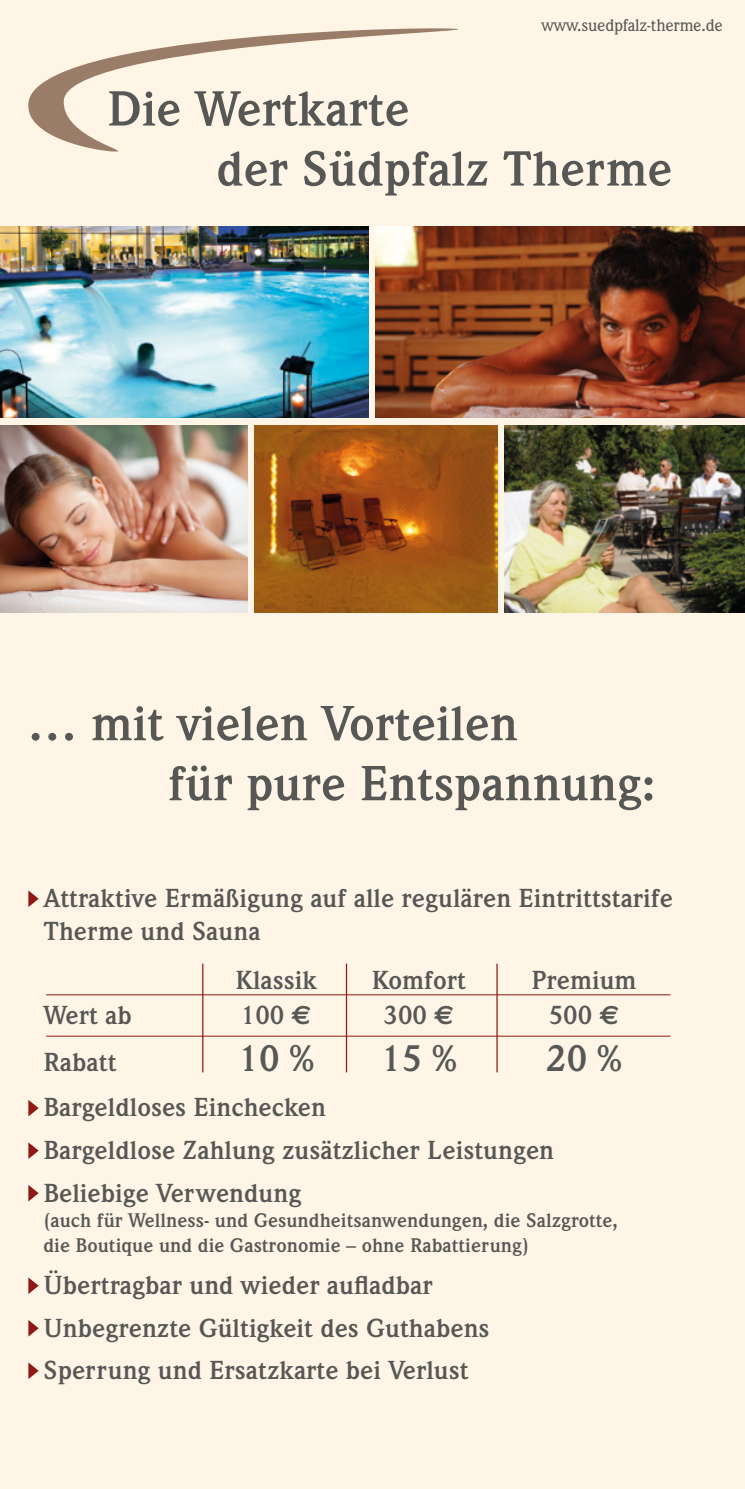
<style>
.page{position:relative;width:745px;height:1489px;background:#fff}
.page>*{position:absolute;margin:0;border:0;box-sizing:border-box;transform-origin:0 0}
.t1{font:700 50px/60px "Weidemann IT Cby BT";color:#575756}
.t2{font:700 37.5px "Weidemann IT Cby BT";color:#575756}
.t3{font:700 26.5px/42.5px "Weidemann IT Cby BT";color:#575756}
.t4{font:700 20px/25px "Weidemann IT Cby BT";color:#575756}
.t5{font:500 17.5px "Weidemann IT Cby BT";letter-spacing:-.02em;color:#575756}
.s1{font-family:"Euro Sans"}
</style>
<div class="page">
<div style="left:0;top:0;width:744px;height:1488px;background:#fff5e6"></div>
<svg style="left:28px;top:28px;width:430px;height:124px"></svg>
<img style="left:0;top:226px;width:368px;height:192px">
<img style="left:376px;top:226px;width:368px;height:192px">
<img style="left:254px;top:425px;width:243px;height:187px">
<img style="left:0;top:425px;width:247px;height:187px">
<img style="left:504px;top:425px;width:240px;height:187px">
<svg style="left:28px;top:890px;width:11px;height:17px"></svg>
<svg style="left:28px;top:1100px;width:11px;height:16px"></svg>
<svg style="left:28px;top:1142px;width:11px;height:16px"></svg>
<svg style="left:28px;top:1185px;width:11px;height:16px"></svg>
<svg style="left:28px;top:1277px;width:11px;height:16px"></svg>
<svg style="left:28px;top:1320px;width:11px;height:16px"></svg>
<svg style="left:28px;top:1362px;width:11px;height:16px"></svg>
<hr style="left:46px;top:994px;width:624px;height:1px;background:#8d1a15">
<hr style="left:46px;top:1035px;width:624px;height:1px;background:#8d1a15">
<hr style="left:202px;top:963px;width:1px;height:109px;background:#8d1a15">
<hr style="left:345px;top:963px;width:2px;height:109px;background:#8d1a15">
<hr style="left:496px;top:963px;width:1px;height:109px;background:#8d1a15">
<p class="t5" style="left:541px;top:14px;width:183px">www.suedpfalz-therme.de</p>
<h1 class="t1" style="left:216px;top:77px;width:457px;text-indent:-109px">Die Wertkarte<br>der Südpfalz Therme</h1>
<h1 class="t1" style="left:168px;top:692px;width:489px;text-indent:-141px">… mit vielen Vorteilen<br>für pure Entspannung:</h1>
<p class="t3" style="left:43px;top:881px;width:630px;line-height:32.5px">Attraktive Ermäßigung auf alle regulären Eintrittstarife<br>Therme und Sauna</p>
<p class="t3" style="left:235px;top:958px;width:83px">Klassik</p>
<p class="t3" style="left:371px;top:958px;width:96px">Komfort</p>
<p class="t3" style="left:531px;top:958px;width:106px">Premium</p>
<p class="t3" style="left:43px;top:992px;width:90px">Wert ab</p>
<p class="t3" style="left:241px;top:992px;width:72px">100 <span class="s1">€</span></p>
<p class="t3" style="left:383px;top:992px;width:72px">300 <span class="s1">€</span></p>
<p class="t3" style="left:548px;top:992px;width:72px">500 <span class="s1">€</span></p>
<p class="t3" style="left:43px;top:1040px;width:75px">Rabatt</p>
<h2 class="t2" style="left:238px;top:1035px;width:77px">10 %</h2>
<h2 class="t2" style="left:381px;top:1035px;width:77px">15 %</h2>
<h2 class="t2" style="left:546px;top:1035px;width:77px">20 %</h2>
<p class="t3" style="left:43px;top:1085px;width:512px">Bargeldloses Einchecken<br>Bargeldlose Zahlung zusätzlicher Leistungen<br>Beliebige Verwendung</p>
<p class="t4" style="left:43px;top:1206px;width:575px">(auch für Wellness- und Gesundheitsanwendungen, die Salzgrotte, die Boutique und die Gastronomie – ohne Rabattierung)</p>
<p class="t3" style="left:43px;top:1262px;width:447px">Übertragbar und wieder aufladbar<br>Unbegrenzte Gültigkeit des Guthabens<br>Sperrung und Ersatzkarte bei Verlust</p>
</div>
